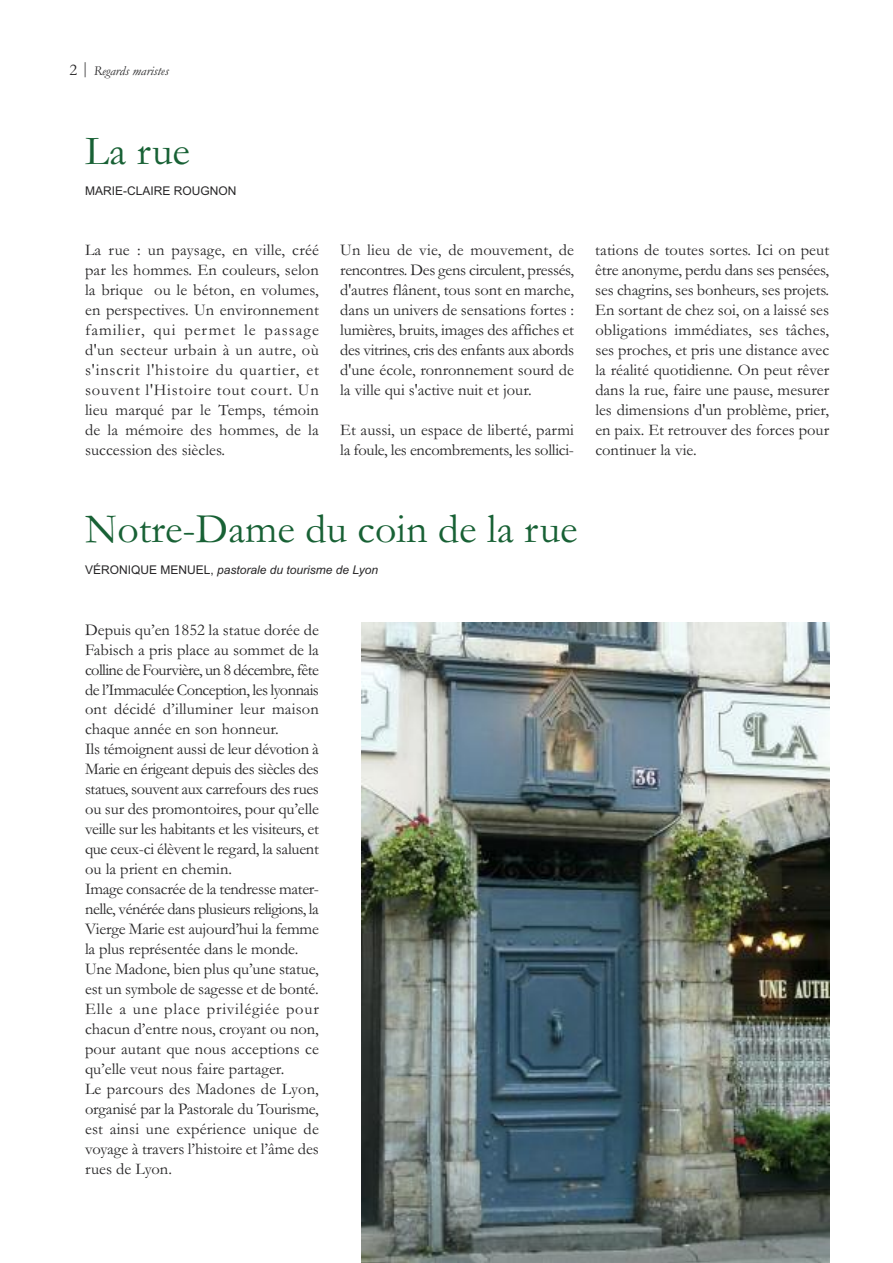
<style>
.page{position:relative;width:893px;height:1263px;background:#fff}
.page>*{position:absolute;margin:0;border:0;box-sizing:border-box;transform-origin:0 0}
.t1{font:42px "Garamond";color:#186135}
.t2{font:16.5px/20px "Garamond";letter-spacing:-.005em;color:#272627;text-align:justify}
.t3{font:italic 13.5px "Garamond";color:#272627}
.t4{font:italic 12px "Arial";color:#272627}
.t5{font:12px "Arial";color:#272627}
.s1{font-style:normal;font-size:16.5px}
.s2{font-style:normal}
</style>
<div class="page">
<img style="left:361px;top:622px;width:468px;height:641px">
<p class="t3" style="left:69px;top:62px;width:101px"><span class="s1">2 |</span> Regards maristes</p>
<h1 class="t1" style="left:85px;top:124px;width:107px">La rue</h1>
<p class="t5" style="left:85px;top:184px;width:153px">MARIE-CLAIRE ROUGNON</p>
<p class="t2" style="left:85px;top:239px;width:235px">La rue : un paysage, en ville, créé par les hommes. En couleurs, selon la brique ou le béton, en volumes, en perspectives. Un environnement familier, qui permet le passage d'un secteur urbain à un autre, où s'inscrit l'histoire du quartier, et souvent l'Histoire tout court. Un lieu marqué par le Temps, témoin de la mémoire des hommes, de la succession des siècles.</p>
<p class="t2" style="left:340px;top:239px;width:235px">Un lieu de vie, de mouvement, de rencontres. Des gens circulent, pressés, d'autres flânent, tous sont en marche, dans un univers de sensations fortes : lumières, bruits, images des affiches et des vitrines, cris des enfants aux abords d'une école, ronronnement sourd de la ville qui s'active nuit et jour.</p>
<p class="t2" style="left:340px;top:419px;width:235px">Et aussi, un espace de liberté, parmi la foule, les encombrements, les sollici-</p>
<p class="t2" style="left:595px;top:239px;width:235px">tations de toutes sortes. Ici on peut être anonyme, perdu dans ses pensées, ses chagrins, ses bonheurs, ses projets.<br>En sortant de chez soi, on a laissé ses obligations immédiates, ses tâches, ses proches, et pris une distance avec la réalité quotidienne. On peut rêver dans la rue, faire une pause, mesurer les dimensions d'un problème, prier, en paix. Et retrouver des forces pour continuer la vie.</p>
<h1 class="t1" style="left:85px;top:503px;width:494px">Notre-Dame du coin de la rue</h1>
<p class="t4" style="left:85px;top:563px;width:295px"><span class="s2">VÉRONIQUE MENUEL,</span> pastorale du tourisme de Lyon</p>
<p class="t2" style="left:85px;top:619px;width:235px;text-align:left">Depuis qu’en 1852 la statue dorée de Fabisch a pris place au sommet de la colline de Fourvière, un 8 décembre, fête de l’Immaculée Conception, les lyonnais ont décidé d’illuminer leur maison chaque année en son honneur.<br>Ils témoignent aussi de leur dévotion à Marie en érigeant depuis des siècles des statues, souvent aux carrefours des rues ou sur des promontoires, pour qu’elle veille sur les habitants et les visiteurs, et que ceux-ci élèvent le regard, la saluent ou la prient en chemin.<br>Image consacrée de la tendresse mater&shy;nelle, vénérée dans plusieurs religions, la Vierge Marie est aujourd’hui la femme la plus représentée dans le monde.<br>Une Madone, bien plus qu’une statue, est un symbole de sagesse et de bonté.<br>Elle a une place privilégiée pour chacun d’entre nous, croyant ou non, pour autant que nous acceptions ce qu’elle veut nous faire partager.<br>Le parcours des Madones de Lyon, organisé par la Pastorale du Tourisme, est ainsi une expérience unique de voyage à travers l’histoire et l’âme des rues de Lyon.</p>
</div>
